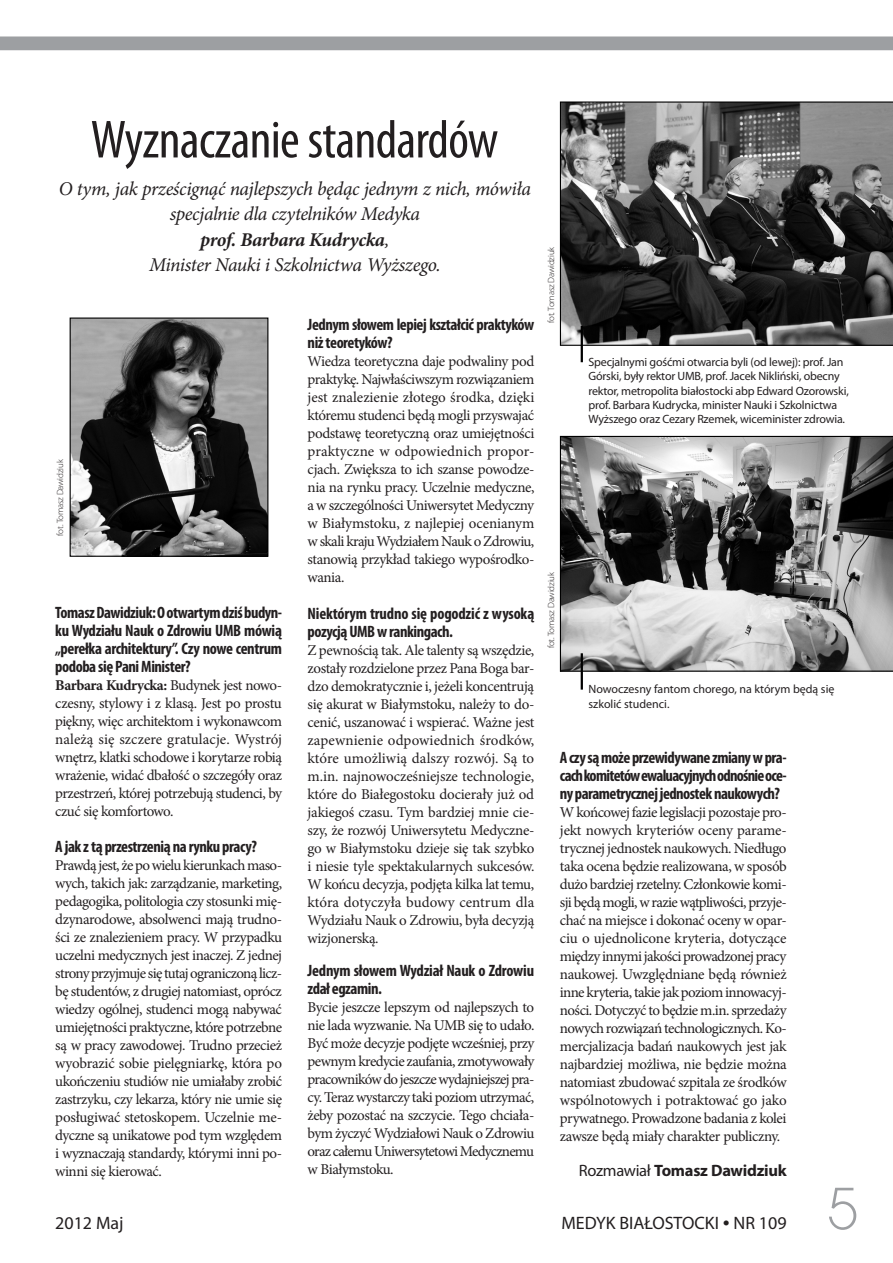
<style>
.page{position:relative;width:893px;height:1263px;background:#fff}
.page>*{position:absolute;margin:0;border:0;box-sizing:border-box;transform-origin:0 0}
.TXT_TYTUŁ{font:condensed 54px "Myriad Pro";letter-spacing:-.015em;color:#231f20}
.t1{font:54px "EFN Straight New";color:#9d9fa2}
.TXT_Nag__MAŁE{font:italic 19.5px/25.5px "Minion Pro";letter-spacing:-.025em;color:#231f20;text-align:center}
.TXT_Nag__MAŁE-2{font:italic 700 19.5px "Minion Pro";letter-spacing:-.025em;color:#231f20}
.t2{font:18px "Myriad Pro";color:#231f20}
.TXT_Nag__MAŁE-3{font:700 condensed 16.5px/18px "Myriad Pro";letter-spacing:-.03em;color:#231f20;text-align:justify}
.TXT_Nag__MAŁE-4{font:700 condensed 16.5px/18px "Myriad Pro";letter-spacing:-.01em;color:#231f20}
.TXT_AUTOR{font:700 16.5px "Myriad Pro";letter-spacing:-.015em;color:#231f20}
.TXT_PODSTAWOWY{font:15px/18px "Minion Pro";letter-spacing:-.035em;color:#231f20;text-align:justify}
.TXT_PODPISY{font:12px/14.4px "Myriad Pro";letter-spacing:-.015em;color:#231f20}
.TXT_Nag__DUŻE{font:300 9px "Myriad Pro";letter-spacing:-.02em;color:#231f20}
.s1{font-weight:400}
.s2{font-weight:700}
.s3{font-family:"Adobe Garamond Pro"}
</style>
<div class="page">
<svg style="left:0;top:36px;width:893px;height:15px;background:#a5a6a9"></svg>
<svg style="left:560px;top:101px;width:333px;height:245px;background:#515151"></svg>
<svg style="left:560px;top:436px;width:333px;height:236px;background:#848484"></svg>
<hr style="left:581px;top:326px;width:2px;height:36px;background:#000">
<hr style="left:581px;top:653px;width:2px;height:37px;background:#000">
<img style="left:72px;top:319px;width:194px;height:236px">
<div style="left:70px;top:317px;width:198px;height:240px;border:1px solid #000"></div>
<p class="TXT_TYTUŁ" style="left:91px;top:107px;width:409px">Wyznaczanie standardów</p>
<p class="TXT_Nag__MAŁE" style="left:59px;top:176px;width:474px">O tym, jak prześcignąć najlepszych będąc jednym z nich, mówiła specjalnie dla czytelników Medyka</p>
<p class="TXT_Nag__MAŁE-2" style="left:200px;top:226px;width:191px">prof. Barbara Kudrycka<span class="s1">,</span></p>
<p class="TXT_Nag__MAŁE" style="left:149px;top:252px;width:293px">Minister Nauki i Szkolnictwa Wyższego.</p>
<p class="TXT_Nag__DUŻE" style="left:55px;top:536px;width:78px;rotate:-90deg">fot. Tomasz Dawidziuk</p>
<p class="TXT_Nag__MAŁE-3" style="left:55px;top:603px;width:228px">Tomasz Dawidziuk: O otwartym dziś budyn&shy;ku Wydziału Nauk o Zdrowiu UMB mówią „perełka architektury”. Czy nowe centrum podoba się Pani Minister?</p>
<p class="TXT_PODSTAWOWY" style="left:55px;top:676px;width:228px"><span class="s2">Barbara Kudrycka:</span> Budynek jest nowo&shy;czesny, stylowy i z klasą. Jest po prostu piękny, więc architektom i wykonawcom należą się szczere gratulacje. Wystrój wnętrz, klatki schodowe i korytarze robią wrażenie, widać dbałość o szczegóły oraz przestrzeń, której potrzebują studenci, by czuć się komfortowo.</p>
<p class="TXT_Nag__MAŁE-3" style="left:55px;top:837px;width:203px">A jak z tą przestrzenią na rynku pracy?</p>
<p class="TXT_PODSTAWOWY" style="left:55px;top:856px;width:228px">Prawdą jest, że po wielu kierunkach maso&shy;wych, takich jak: zarządzanie, marketing, pedagogika, politologia czy stosunki mię&shy;dzynarodowe, absolwenci mają trudno&shy;ści ze znalezieniem pracy. W przypadku uczelni medycznych jest inaczej. Z jednej strony przyjmuje się tutaj ograniczoną licz&shy;bę studentów, z drugiej natomiast, oprócz wiedzy ogólnej, studenci mogą nabywać umiejętności praktyczne, które potrzebne są w pracy zawodowej. Trudno przecież wyobrazić sobie pielęgniarkę, która po ukończeniu studiów nie umiałaby zrobić zastrzyku, czy lekarza, który nie umie się posługiwać stetoskopem. Uczelnie me&shy;dyczne są unikatowe pod tym względem i wyznaczają standardy, którymi inni po&shy;winni się kierować.</p>
<p class="TXT_Nag__MAŁE-3" style="left:308px;top:316px;width:228px">Jednym słowem lepiej kształcić praktyków niż teoretyków?</p>
<p class="TXT_PODSTAWOWY" style="left:308px;top:353px;width:228px">Wiedza teoretyczna daje podwaliny pod praktykę. Najwłaściwszym rozwiązaniem jest znalezienie złotego środka, dzięki któremu studenci będą mogli przyswajać podstawę teoretyczną oraz umiejętności praktyczne w odpowiednich propor&shy;cjach. Zwiększa to ich szanse powodze&shy;nia na rynku pracy. Uczelnie medyczne, a w szczególności Uniwersytet Medyczny w Białymstoku, z najlepiej ocenianym w skali kraju Wydziałem Nauk o Zdrowiu, stanowią przykład takiego wypośrodko&shy;wania.</p>
<p class="TXT_Nag__MAŁE-4" style="left:308px;top:604px;width:228px">Niektórym trudno się pogodzić z wysoką pozycją UMB w rankingach.</p>
<p class="TXT_PODSTAWOWY" style="left:308px;top:641px;width:228px">Z pewnością tak. Ale talenty są wszędzie, zostały rozdzielone przez Pana Boga bar&shy;dzo demokratycznie i, jeżeli koncentrują się akurat w Białymstoku, należy to do&shy;cenić, uszanować i wspierać. Ważne jest zapewnienie odpowiednich środków, które umożliwią dalszy rozwój. Są to m.in. najnowocześniejsze technologie, które do Białegostoku docierały już od jakiegoś czasu. Tym bardziej mnie cie&shy;szy, że rozwój Uniwersytetu Medyczne&shy;go w Białymstoku dzieje się tak szybko i niesie tyle spektakularnych sukcesów.<br>W końcu decyzja, podjęta kilka lat temu, która dotyczyła budowy centrum dla Wydziału Nauk o Zdrowiu, była decyzją wizjonerską.</p>
<p class="TXT_Nag__MAŁE-3" style="left:308px;top:961px;width:228px">Jednym słowem Wydział Nauk o Zdrowiu zdał egzamin.</p>
<p class="TXT_PODSTAWOWY" style="left:308px;top:998px;width:228px">Bycie jeszcze lepszym od najlepszych to nie lada wyzwanie. Na UMB się to udało.<br>Być może decyzje podjęte wcześniej, przy pewnym kredycie zaufania, zmotywowały pracowników do jeszcze wydajniejszej pra&shy;cy. Teraz wystarczy taki poziom utrzymać, żeby pozostać na szczycie. Tego chciała&shy;bym życzyć Wydziałowi Nauk o Zdrowiu oraz całemu Uniwersytetowi Medycznemu w Białymstoku.</p>
<p class="TXT_Nag__DUŻE" style="left:546px;top:323px;width:78px;rotate:-90deg">fot. Tomasz Dawidziuk</p>
<p class="TXT_PODPISY" style="left:588px;top:354px;width:262px">Specjalnymi gośćmi otwarcia byli (od lewej): prof. Jan Górski, były rektor UMB, prof. Jacek Nikliński, obecny rektor, metropolita białostocki abp Edward Ozorowski, prof. Barbara Kudrycka, minister Nauki i Szkolnictwa Wyższego oraz Cezary Rzemek, wiceminister zdrowia.</p>
<p class="TXT_Nag__DUŻE" style="left:546px;top:648px;width:78px;rotate:-90deg">fot. Tomasz Dawidziuk</p>
<p class="TXT_PODPISY" style="left:588px;top:682px;width:248px">Nowoczesny fantom chorego, na którym będą się szkolić studenci.</p>
<p class="TXT_Nag__MAŁE-3" style="left:560px;top:748px;width:228px">A czy są może przewidywane zmiany w pra&shy;cach komitetów ewaluacyjnych odnośnie oce&shy;ny parametrycznej jednostek naukowych?</p>
<p class="TXT_PODSTAWOWY" style="left:560px;top:803px;width:228px">W końcowej fazie legislacji pozostaje pro&shy;jekt nowych kryteriów oceny parame&shy;trycznej jednostek naukowych. Niedługo taka ocena będzie realizowana, w sposób dużo bardziej rzetelny. Członkowie komi&shy;sji będą mogli, w razie wątpliwości, przyje&shy;chać na miejsce i dokonać oceny w opar&shy;ciu o ujednolicone kryteria, dotyczące między innymi jakości prowadzonej pracy naukowej. Uwzględniane będą również inne kryteria, takie jak poziom innowacyj&shy;ności. Dotyczyć to będzie m.in. sprzedaży nowych rozwiązań technologicznych. Ko&shy;mercjalizacja badań naukowych jest jak najbardziej możliwa, nie będzie można natomiast zbudować szpitala ze środków wspólnotowych i potraktować go jako prywatnego. Prowadzone badania z kolei zawsze będą miały charakter publiczny.</p>
<p class="TXT_AUTOR" style="left:579px;top:1159px;width:209px"><span class="s1">Rozmawiał</span> Tomasz Dawidziuk</p>
<p class="t2" style="left:55px;top:1212px;width:70px">2012 Maj</p>
<p class="t2" style="left:561px;top:1212px;width:227px">MEDYK BIAŁOSTOCKI <span class="s3">•</span> NR 109</p>
<h1 class="t1" style="left:828px;top:1176px;width:32px">5</h1>
</div>
